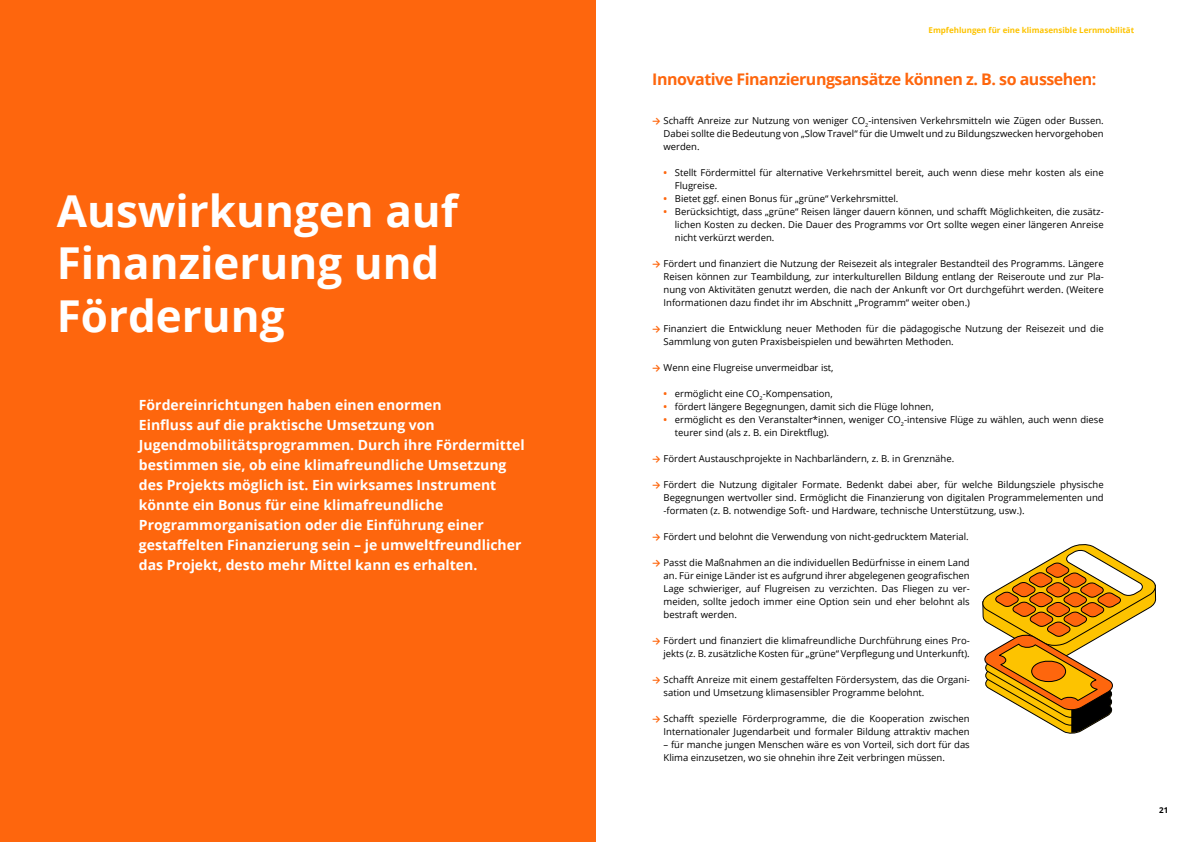
<style>
.page{position:relative;width:1191px;height:842px;background:#fff}
.page>*{position:absolute;margin:0;border:0;box-sizing:border-box;transform-origin:0 0}
.H1_nicht_numm{font:700 44px/52.8px "Open Sans";color:#fff}
.H2_stumm{font:700 16px "Open Sans";letter-spacing:-.03em;color:#fe660d}
.Intro_Einleitungssei{font:700 14px/20px "Open Sans";color:#fff}
.t1{font:9.5px/13px "Open Sans";color:#000;text-align:justify}
.t2{font:700 8px "Open Sans";color:#fdc300}
.t3{font:700 8px "Open Sans";color:#000}
.s1{font-family:"Calibri";font-weight:700;color:#fe660d}
.s2{font-weight:700;color:#fe660d}
</style>
<div class="page">
<div style="left:0;top:0;width:595px;height:842px;background:#fe660d"></div>
<svg style="left:982px;top:544px;width:174px;height:190px"></svg>
<p class="H1_nicht_numm" style="left:57px;top:183px;width:403px">Auswirkungen auf<br>Finanzierung und<br>Förderung</p>
<p class="Intro_Einleitungssei" style="left:139px;top:395px;width:387px">Fördereinrichtungen haben einen enormen<br>Einfluss auf die praktische Umsetzung von Jugendmobilitätsprogrammen. Durch ihre Fördermittel bestimmen sie, ob eine klimafreundliche Umsetzung des Projekts möglich ist. Ein wirksames Instrument könnte ein Bonus für eine klimafreundliche Programmorganisation oder die Einführung einer gestaffelten Finanzierung sein – je umweltfreundlicher das Projekt, desto mehr Mittel kann es erhalten.</p>
<p class="t2" style="left:928px;top:25px;width:207px">Empfehlungen für eine klimasensible Lernmobilität</p>
<p class="H2_stumm" style="left:652px;top:68px;width:446px">Innovative Finanzierungsansätze können z. B. so aussehen:</p>
<p class="t1" style="left:663px;top:114px;width:442px;text-indent:-11px"><span class="s1">→</span> Schafft Anreize zur Nutzung von weniger CO<sub>2</sub>-intensiven Verkehrsmitteln wie Zügen oder Bussen.<br>Dabei sollte die Bedeutung von „Slow Travel“ für die Umwelt und zu Bildungszwecken hervorgehoben werden.</p>
<p class="t1" style="left:675px;top:166px;width:430px;text-indent:-11px"><span class="s2">•</span> Stellt Fördermittel für alternative Verkehrsmittel bereit, auch wenn diese mehr kosten als eine<br>Flugreise.</p>
<p class="t1" style="left:663px;top:192px;width:236px"><span class="s2">•</span> Bietet ggf. einen Bonus für „grüne“ Verkehrsmittel.</p>
<p class="t1" style="left:675px;top:205px;width:430px;text-indent:-11px"><span class="s2">•</span> Berücksichtigt, dass „grüne“ Reisen länger dauern können, und schafft Möglichkeiten, die zusätz&shy;lichen Kosten zu decken. Die Dauer des Programms vor Ort sollte wegen einer längeren Anreise nicht verkürzt werden.</p>
<p class="t1" style="left:663px;top:257px;width:442px;text-indent:-11px"><span class="s1">→</span> Fördert und finanziert die Nutzung der Reisezeit als integraler Bestandteil des Programms. Längere Reisen können zur Teambildung, zur interkulturellen Bildung entlang der Reiseroute und zur Pla&shy;nung von Aktivitäten genutzt werden, die nach der Ankunft vor Ort durchgeführt werden. (Weitere Informationen dazu findet ihr im Abschnitt „Programm“ weiter oben.)</p>
<p class="t1" style="left:663px;top:322px;width:442px;text-indent:-11px"><span class="s1">→</span> Finanziert die Entwicklung neuer Methoden für die pädagogische Nutzung der Reisezeit und die<br>Sammlung von guten Praxisbeispielen und bewährten Methoden.</p>
<p class="t1" style="left:652px;top:361px;width:183px"><span class="s1">→</span> Wenn eine Flugreise unvermeidbar ist,</p>
<p class="t1" style="left:663px;top:387px;width:171px"><span class="s2">•</span> ermöglicht eine CO<sub>2</sub>-Kompensation,</p>
<p class="t1" style="left:663px;top:400px;width:272px"><span class="s2">•</span> fördert längere Begegnungen, damit sich die Flüge lohnen,</p>
<p class="t1" style="left:675px;top:413px;width:430px;text-indent:-11px"><span class="s2">•</span> ermöglicht es den Veranstalter*innen, weniger CO<sub>2</sub>-intensive Flüge zu wählen, auch wenn diese teurer sind (als z. B. ein Direktflug).</p>
<p class="t1" style="left:652px;top:452px;width:303px"><span class="s1">→</span> Fördert Austauschprojekte in Nachbarländern, z. B. in Grenznähe.</p>
<p class="t1" style="left:663px;top:478px;width:442px;text-indent:-11px"><span class="s1">→</span> Fördert die Nutzung digitaler Formate. Bedenkt dabei aber, für welche Bildungsziele physische Begegnungen wertvoller sind. Ermöglicht die Finanzierung von digitalen Programmelementen und -formaten (z. B. notwendige Soft- und Hardware, technische Unterstützung, usw.).</p>
<p class="t1" style="left:652px;top:530px;width:318px"><span class="s1">→</span> Fördert und belohnt die Verwendung von nicht-gedrucktem Material.</p>
<p class="t1" style="left:663px;top:556px;width:308px;text-indent:-11px"><span class="s1">→</span> Passt die Maßnahmen an die individuellen Bedürfnisse in einem Land an. Für einige Länder ist es aufgrund ihrer abgelegenen geografischen Lage schwieriger, auf Flugreisen zu verzichten. Das Fliegen zu ver&shy;meiden, sollte jedoch immer eine Option sein und eher belohnt als bestraft werden.</p>
<p class="t1" style="left:652px;top:634px;width:319px;text-align:right"><span class="s1">→</span> Fördert und finanziert die klimafreundliche Durchführung eines Pro&shy;jekts (z. B. zusätzliche Kosten für „grüne“ Verpflegung und Unterkunft).</p>
<p class="t1" style="left:663px;top:673px;width:308px;text-indent:-11px"><span class="s1">→</span> Schafft Anreize mit einem gestaffelten Fördersystem, das die Organi&shy;sation und Umsetzung klimasensibler Programme belohnt.</p>
<p class="t1" style="left:652px;top:712px;width:319px;text-align:right"><span class="s1">→</span> Schafft spezielle Förderprogramme, die die Kooperation zwischen<br>Internationaler Jugendarbeit und formaler Bildung attraktiv machen</p>
<p class="t1" style="left:663px;top:738px;width:308px">– für manche jungen Menschen wäre es von Vorteil, sich dort für das<br>Klima einzusetzen, wo sie ohnehin ihre Zeit verbringen müssen.</p>
<p class="t3" style="left:1159px;top:805px;width:11px">21</p>
</div>
